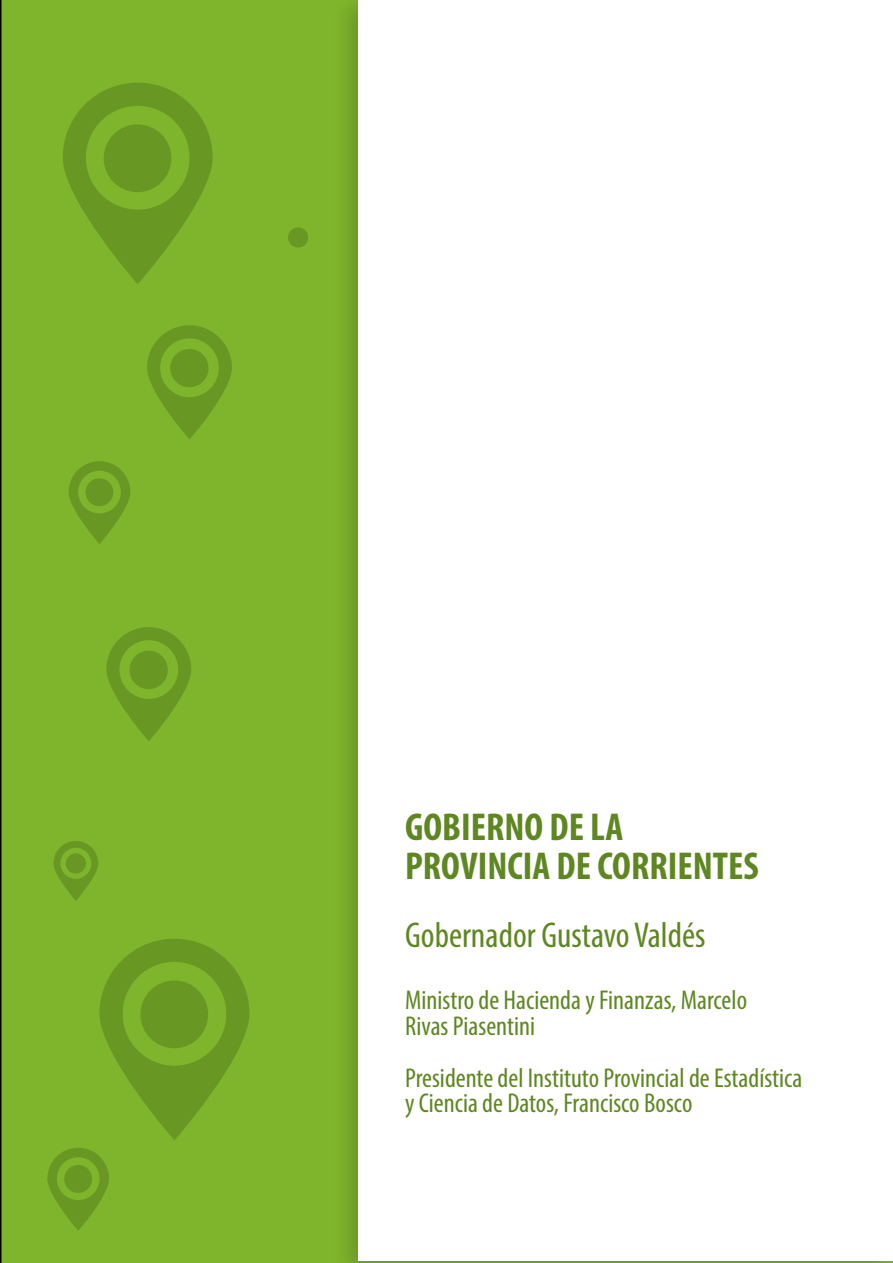
<style>
.page{position:relative;width:893px;height:1263px;background:#fff}
.page>*{position:absolute;margin:0;border:0;box-sizing:border-box;transform-origin:0 0}
.t1{font:39px/39px "Myriad Variable Concept";letter-spacing:.075em;color:#5e8721}
.t2{font:36px "Myriad Variable Concept";letter-spacing:.03em;color:#5e8721}
.t3{font:27.3px/25.8px "Myriad Variable Concept";letter-spacing:.025em;color:#5e8721}
</style>
<div class="page">
<div style="left:0;top:0;width:331px;height:1263px;background:#7fb52c"></div>
<div style="left:331px;top:0;width:562px;height:1263px;background:#000;opacity:.16"></div>
<div style="left:359px;top:0;width:534px;height:1260px;background:#fff"></div>
<svg style="left:63px;top:83px;width:150px;height:201px;background:#75a728"></svg>
<div style="left:104px;top:124px;width:67px;height:68px;background:#699724;border-radius:50%"></div>
<svg style="left:99px;top:939px;width:150px;height:201px;background:#75a728"></svg>
<div style="left:140px;top:980px;width:68px;height:68px;background:#699724;border-radius:50%"></div>
<svg style="left:147px;top:325px;width:85px;height:114px;background:#75a728"></svg>
<div style="left:170px;top:349px;width:39px;height:38px;background:#699724;border-radius:50%"></div>
<svg style="left:106px;top:627px;width:85px;height:114px;background:#75a728"></svg>
<div style="left:130px;top:651px;width:38px;height:38px;background:#699724;border-radius:50%"></div>
<svg style="left:69px;top:461px;width:61px;height:83px;background:#75a728"></svg>
<div style="left:85px;top:478px;width:28px;height:28px;background:#699724;border-radius:50%"></div>
<svg style="left:47px;top:1148px;width:62px;height:83px;background:#75a728"></svg>
<div style="left:64px;top:1165px;width:28px;height:28px;background:#699724;border-radius:50%"></div>
<div style="left:288px;top:227px;width:20px;height:21px;background:#699724;border-radius:50%"></div>
<svg style="left:53px;top:841px;width:45px;height:60px;background:#75a728"></svg>
<div style="left:66px;top:853px;width:20px;height:21px;background:#699724;border-radius:50%"></div>
<h1 class="t1" style="left:405px;top:808px;width:353px">GOBIERNO DE LA<br>PROVINCIA DE CORRIENTES</h1>
<h2 class="t2" style="left:405px;top:913px;width:301px">Gobernador Gustavo Valdés</h2>
<p class="t3" style="left:405px;top:987px;width:343px">Ministro de Hacienda y Finanzas, Marcelo<br>Rivas Piasentini</p>
<p class="t3" style="left:405px;top:1064px;width:398px">Presidente del Instituto Provincial de Estadística y Ciencia de Datos, Francisco Bosco</p>
</div>
